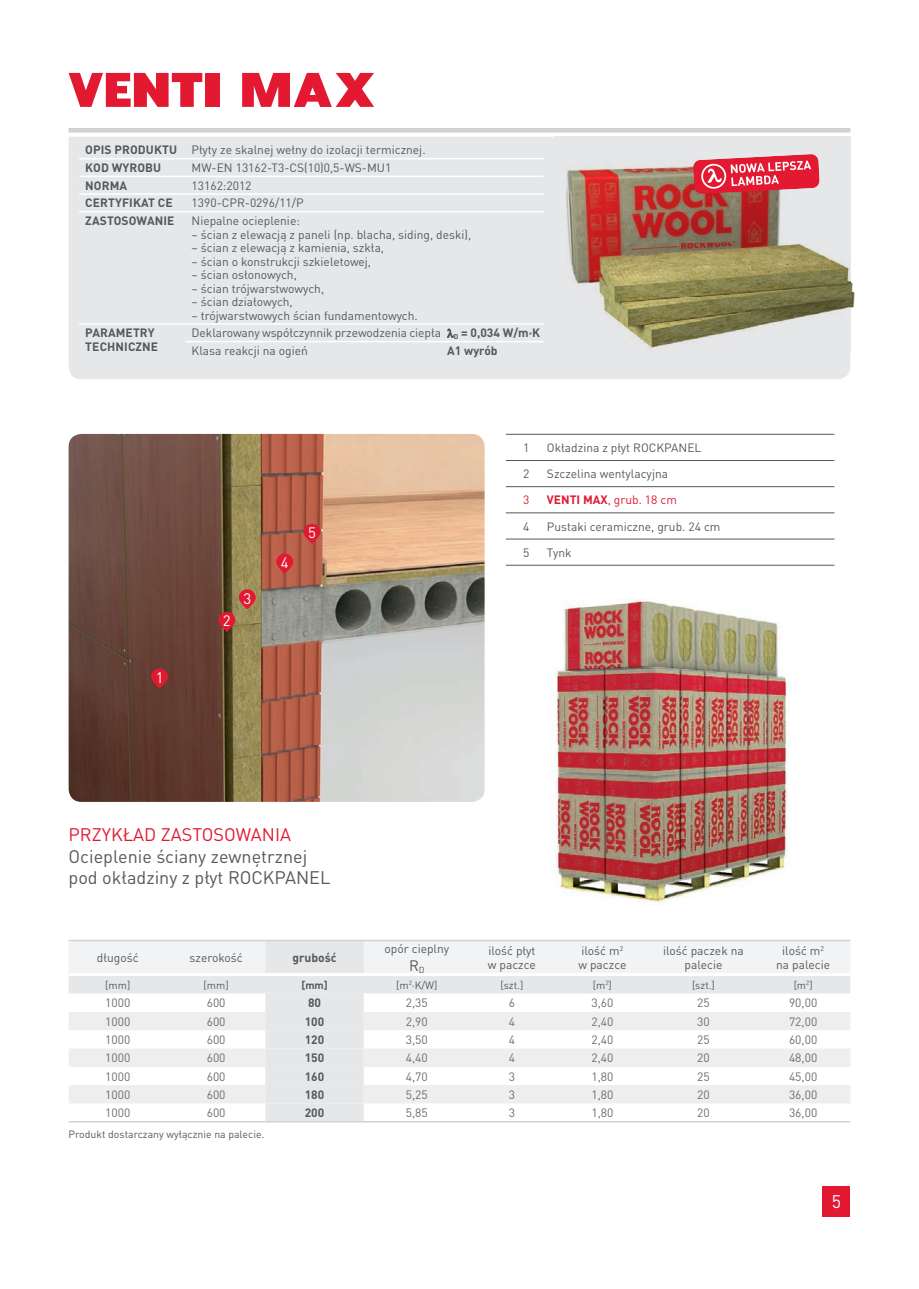
<style>
.page{position:relative;width:919px;height:1289px;background:#fff}
.page>*{position:absolute;margin:0;border:0;box-sizing:border-box;transform-origin:0 0}
.t1{font:18px/21.6px "DIN Pro";color:#57585a}
.t2{font:18px "DIN Pro";color:#e21931}
.t3{font:18px "DIN Pro";color:#fff}
.t4{font:15px "DIN Pro";color:#fff}
.t5{font:15px "DIN Pro";color:#57585a}
.t6{font:12px/14.4px "DIN Pro";color:#57585a}
.t7{font:12px "DIN Pro";color:#6c6d70}
.t8{font:700 12px/13.5px "DIN Pro";letter-spacing:.01em;color:#57585a}
.t9{font:12px "DIN Pro";color:#e21931}
.t10{font:10.5px "DIN Pro";color:#57585a}
.t11{font:700 10.5px "DIN Pro";color:#57585a}
.s1{font-weight:700}
</style>
<div class="page">
<div style="left:822px;top:1185px;width:28px;height:30px;background:#e21931"></div>
<div style="left:69px;top:137px;width:781px;height:242px;background:#e6e7e9"></div>
<div style="left:206px;top:73px;width:14px;height:34px;background:#e21931"></div>
<svg style="left:69px;top:73px;width:133px;height:34px"></svg>
<svg style="left:242px;top:73px;width:132px;height:34px"></svg>
<hr style="left:69px;top:128px;width:781px;height:4px;background:#d1d2d4">
<hr style="left:79px;top:158px;width:464px;height:1px;background:#fff">
<hr style="left:79px;top:176px;width:464px;height:1px;background:#fff">
<hr style="left:79px;top:193px;width:464px;height:2px;background:#fff">
<hr style="left:79px;top:211px;width:464px;height:1px;background:#fff">
<hr style="left:79px;top:323px;width:464px;height:2px;background:#fff">
<hr style="left:185px;top:341px;width:358px;height:1px;background:#fff">
<svg style="left:446px;top:328px;width:8px;height:10px"></svg>
<img style="left:550px;top:599px;width:239px;height:304px">
<svg style="left:69px;top:941px;width:781px;height:52px;fill:#f2f3f4"></svg>
<svg style="left:69px;top:993px;width:781px;height:1px"></svg>
<div style="left:265px;top:993px;width:99px;height:127px;background:#e6e7e9"></div>
<svg style="left:69px;top:1011px;width:781px;height:92px;fill:#eeeeef"></svg>
<hr style="left:69px;top:973px;width:196px;height:3px;background:#fff">
<hr style="left:364px;top:973px;width:486px;height:3px;background:#fff">
<hr style="left:265px;top:973px;width:99px;height:3px;background:#fff">
<hr style="left:69px;top:939px;width:781px;height:2px;background:#d1d2d4">
<hr style="left:69px;top:1120px;width:781px;height:2px;background:#d1d2d4">
<img style="left:69px;top:434px;width:415px;height:367px">
<svg style="left:151px;top:668px;width:17px;height:20px"></svg>
<svg style="left:218px;top:612px;width:17px;height:20px"></svg>
<svg style="left:239px;top:589px;width:17px;height:20px"></svg>
<svg style="left:276px;top:553px;width:17px;height:20px"></svg>
<svg style="left:303px;top:524px;width:17px;height:20px"></svg>
<hr style="left:506px;top:434px;width:328px;height:1px;background:#57585a">
<hr style="left:506px;top:460px;width:328px;height:1px;background:#57585a">
<hr style="left:506px;top:486px;width:328px;height:1px;background:#57585a">
<hr style="left:506px;top:512px;width:328px;height:1px;background:#57585a">
<hr style="left:506px;top:538px;width:328px;height:1px;background:#57585a">
<hr style="left:506px;top:565px;width:328px;height:1px;background:#57585a">
<img style="left:850px;top:177px;width:5px;height:174px">
<img style="left:554px;top:137px;width:296px;height:214px">
<svg style="left:693px;top:154px;width:126px;height:40px;background:#e35767"></svg>
<p class="t6" style="left:85px;top:143px;width:342px;line-height:17.7px"><span class="s1">OPIS PRODUKTU</span> Płyty ze skalnej wełny do izolacji termicznej.<br><span class="s1">KOD WYROBU</span></p>
<p class="t6" style="left:191px;top:162px;width:201px">MW-EN 13162-T3-CS(10)0,5-WS-MU1</p>
<p class="t8" style="left:85px;top:180px;width:43px">NORMA</p>
<p class="t6" style="left:191px;top:180px;width:61px">13162:2012</p>
<p class="t8" style="left:85px;top:198px;width:89px">CERTYFIKAT CE</p>
<p class="t6" style="left:191px;top:197px;width:114px">1390-CPR-0296/11/P</p>
<p class="t8" style="left:85px;top:215px;width:91px">ZASTOSOWANIE</p>
<p class="t6" style="left:191px;top:215px;width:110px">Niepalne ocieplenie:</p>
<p class="t6" style="left:191px;top:228px;width:281px">– ścian z elewacją z paneli (np. blacha, siding, deski),</p>
<p class="t6" style="left:191px;top:242px;width:194px">– ścian z elewacją z kamienia, szkła,</p>
<p class="t6" style="left:191px;top:255px;width:181px">– ścian o konstrukcji szkieletowej,</p>
<p class="t6" style="left:191px;top:269px;width:107px">– ścian osłonowych,</p>
<p class="t6" style="left:191px;top:282px;width:134px">– ścian trójwarstwowych,</p>
<p class="t6" style="left:191px;top:296px;width:103px">– ścian działowych,</p>
<p class="t6" style="left:191px;top:309px;width:228px">– trójwarstwowych ścian fundamentowych.</p>
<p class="t8" style="left:85px;top:327px;width:74px">PARAMETRY<br>TECHNICZNE</p>
<p class="t6" style="left:191px;top:325px;width:350px;line-height:17.7px">Deklarowany współczynnik przewodzenia ciepła ●<sub>D</sub> <span class="s1">= 0,034 W/m·K<br></span>Klasa reakcji na ogień</p>
<p class="t8" style="left:447px;top:345px;width:52px">A1 wyrób</p>
<p class="t4" style="left:156px;top:672px;width:9px">1</p>
<p class="t4" style="left:223px;top:615px;width:9px">2</p>
<p class="t4" style="left:243px;top:593px;width:9px">3</p>
<p class="t4" style="left:281px;top:557px;width:9px">4</p>
<p class="t4" style="left:308px;top:527px;width:9px">5</p>
<p class="t6" style="left:523px;top:442px;width:8px">1</p>
<p class="t6" style="left:547px;top:442px;width:156px">Okładzina z płyt ROCKPANEL</p>
<p class="t6" style="left:523px;top:468px;width:8px">2</p>
<p class="t6" style="left:547px;top:468px;width:123px">Szczelina wentylacyjna</p>
<p class="t9" style="left:523px;top:496px;width:8px">3</p>
<p class="t9" style="left:547px;top:496px;width:131px"><span class="s1">VENTI MAX</span>, grub. 18 cm</p>
<p class="t6" style="left:523px;top:520px;width:8px">4</p>
<p class="t6" style="left:547px;top:520px;width:175px">Pustaki ceramiczne, grub. 24 cm</p>
<p class="t6" style="left:523px;top:546px;width:8px">5</p>
<p class="t6" style="left:547px;top:546px;width:26px">Tynk</p>
<h1 class="t2" style="left:69px;top:828px;width:224px">PRZYKŁAD ZASTOSOWANIA</h1>
<h1 class="t1" style="left:69px;top:847px;width:263px">Ocieplenie ściany zewnętrznej pod okładziny z płyt ROCKPANEL</h1>
<p class="t6" style="left:97px;top:952px;width:43px">długość</p>
<p class="t6" style="left:190px;top:952px;width:55px">szerokość</p>
<p class="t8" style="left:292px;top:951px;width:46px">grubość</p>
<p class="t6" style="left:384px;top:943px;width:66px">opór cieplny</p>
<p class="t5" style="left:409px;top:960px;width:17px">R<sub>D</sub></p>
<p class="t6" style="left:488px;top:944px;width:49px">ilość płyt w paczce</p>
<p class="t6" style="left:578px;top:944px;width:49px">ilość m<sup>2 </sup>w paczce</p>
<p class="t6" style="left:663px;top:944px;width:82px;text-align:center">ilość paczek na palecie</p>
<p class="t6" style="left:776px;top:944px;width:55px;text-align:center">ilość m<sup>2 </sup>na palecie</p>
<p class="t10" style="left:105px;top:981px;width:27px">[mm]</p>
<p class="t10" style="left:204px;top:981px;width:27px">[mm]</p>
<p class="t11" style="left:301px;top:981px;width:28px">[mm]</p>
<p class="t10" style="left:396px;top:981px;width:43px">[m<sup>2</sup>·K/W]</p>
<p class="t10" style="left:500px;top:981px;width:24px">[szt.]</p>
<p class="t10" style="left:593px;top:981px;width:20px">[m<sup>2</sup>]</p>
<p class="t10" style="left:692px;top:981px;width:24px">[szt.]</p>
<p class="t10" style="left:793px;top:981px;width:20px">[m<sup>2</sup>]</p>
<p class="t7" style="left:105px;top:998px;width:27px">1000</p>
<p class="t7" style="left:207px;top:998px;width:20px">600</p>
<p class="t8" style="left:308px;top:997px;width:15px">80</p>
<p class="t7" style="left:406px;top:998px;width:23px">2,35</p>
<p class="t7" style="left:508px;top:998px;width:8px">6</p>
<p class="t7" style="left:591px;top:998px;width:23px">3,60</p>
<p class="t7" style="left:697px;top:998px;width:14px">25</p>
<p class="t7" style="left:789px;top:998px;width:30px">90,00</p>
<p class="t7" style="left:105px;top:1017px;width:27px">1000</p>
<p class="t7" style="left:207px;top:1017px;width:20px">600</p>
<p class="t8" style="left:305px;top:1015px;width:21px">100</p>
<p class="t7" style="left:406px;top:1017px;width:23px">2,90</p>
<p class="t7" style="left:508px;top:1017px;width:8px">4</p>
<p class="t7" style="left:591px;top:1017px;width:23px">2,40</p>
<p class="t7" style="left:697px;top:1017px;width:14px">30</p>
<p class="t7" style="left:789px;top:1017px;width:30px">72,00</p>
<p class="t7" style="left:105px;top:1035px;width:27px">1000</p>
<p class="t7" style="left:207px;top:1035px;width:20px">600</p>
<p class="t8" style="left:305px;top:1034px;width:21px">120</p>
<p class="t7" style="left:406px;top:1035px;width:23px">3,50</p>
<p class="t7" style="left:508px;top:1035px;width:8px">4</p>
<p class="t7" style="left:591px;top:1035px;width:23px">2,40</p>
<p class="t7" style="left:697px;top:1035px;width:14px">25</p>
<p class="t7" style="left:789px;top:1035px;width:30px">60,00</p>
<p class="t7" style="left:105px;top:1053px;width:27px">1000</p>
<p class="t7" style="left:207px;top:1053px;width:20px">600</p>
<p class="t8" style="left:305px;top:1052px;width:21px">150</p>
<p class="t7" style="left:406px;top:1053px;width:23px">4,40</p>
<p class="t7" style="left:508px;top:1053px;width:8px">4</p>
<p class="t7" style="left:591px;top:1053px;width:23px">2,40</p>
<p class="t7" style="left:697px;top:1053px;width:14px">20</p>
<p class="t7" style="left:789px;top:1053px;width:30px">48,00</p>
<p class="t7" style="left:105px;top:1072px;width:27px">1000</p>
<p class="t7" style="left:207px;top:1072px;width:20px">600</p>
<p class="t8" style="left:305px;top:1070px;width:21px">160</p>
<p class="t7" style="left:406px;top:1072px;width:23px">4,70</p>
<p class="t7" style="left:508px;top:1072px;width:8px">3</p>
<p class="t7" style="left:591px;top:1072px;width:23px">1,80</p>
<p class="t7" style="left:697px;top:1072px;width:14px">25</p>
<p class="t7" style="left:789px;top:1072px;width:30px">45,00</p>
<p class="t7" style="left:105px;top:1090px;width:27px">1000</p>
<p class="t7" style="left:207px;top:1090px;width:20px">600</p>
<p class="t8" style="left:305px;top:1089px;width:21px">180</p>
<p class="t7" style="left:406px;top:1090px;width:23px">5,25</p>
<p class="t7" style="left:508px;top:1090px;width:8px">3</p>
<p class="t7" style="left:591px;top:1090px;width:23px">1,80</p>
<p class="t7" style="left:697px;top:1090px;width:14px">20</p>
<p class="t7" style="left:789px;top:1090px;width:30px">36,00</p>
<p class="t7" style="left:105px;top:1108px;width:27px">1000</p>
<p class="t7" style="left:207px;top:1108px;width:20px">600</p>
<p class="t8" style="left:305px;top:1106px;width:21px">200</p>
<p class="t7" style="left:406px;top:1108px;width:23px">5,85</p>
<p class="t7" style="left:508px;top:1108px;width:8px">3</p>
<p class="t7" style="left:591px;top:1108px;width:23px">1,80</p>
<p class="t7" style="left:697px;top:1108px;width:14px">20</p>
<p class="t7" style="left:789px;top:1108px;width:30px">36,00</p>
<p class="t10" style="left:69px;top:1130px;width:197px">Produkt dostarczany wyłącznie na palecie.</p>
<h1 class="t3" style="left:831px;top:1195px;width:11px">5</h1>
</div>
